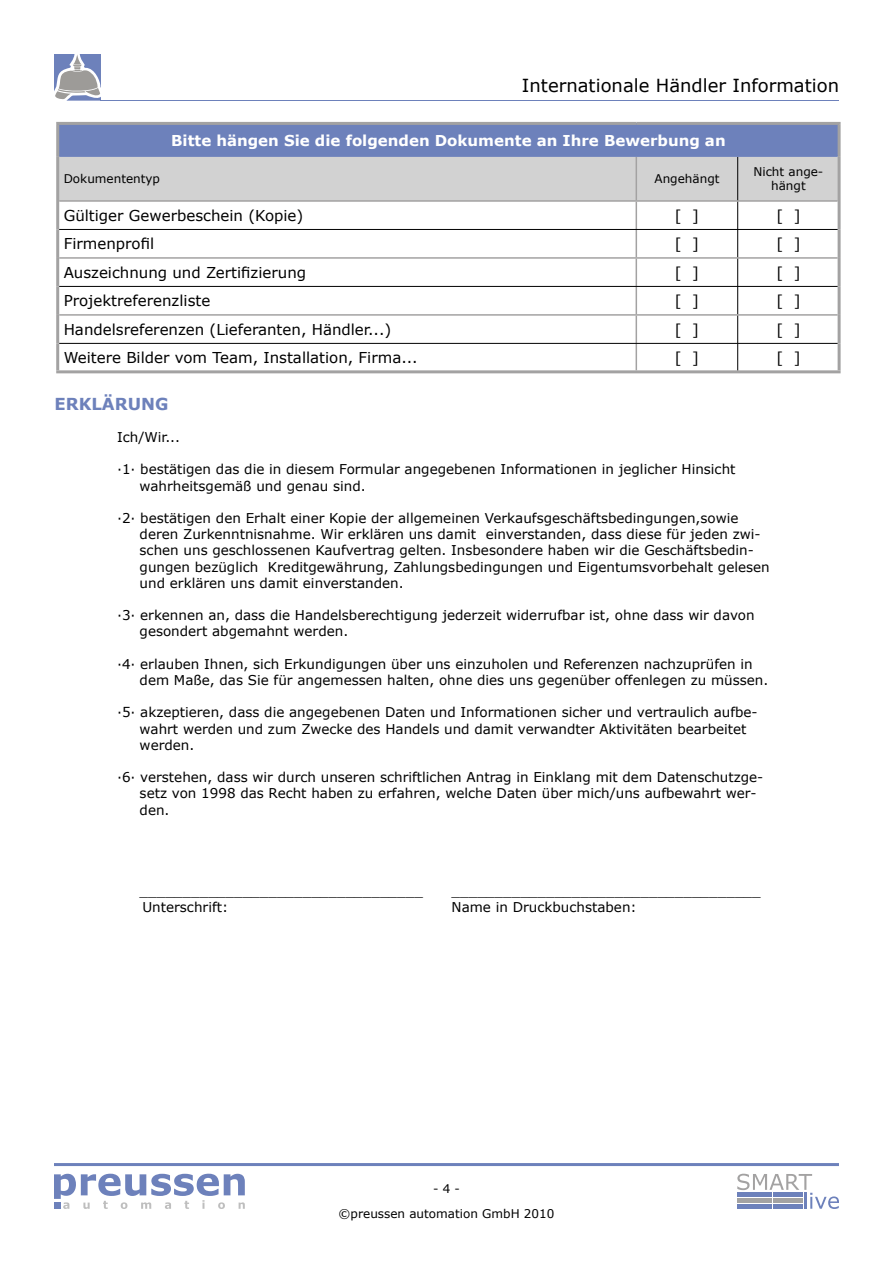
<style>
.page{position:relative;width:893px;height:1263px;background:#fff}
.page>*{position:absolute;margin:0;border:0;box-sizing:border-box;transform-origin:0 0}
.t1{font:18px "Verdana";color:#000}
.Überschrift{font:700 16.5px "Verdana";color:#6d81bb}
.t2{font:15px "Verdana";color:#000}
.t3{font:700 15px "Verdana";color:#fff}
.Absatz_mit_Anführung{font:13.5px/16.2px "Verdana";color:#000}
.Normaler_Absat{font:13.5px "Verdana";color:#000}
.t4{font:12px/24.9px "Verdana";color:#000;text-align:center}
</style>
<div class="page">
<svg style="left:54px;top:54px;width:47px;height:47px"></svg>
<hr style="left:54px;top:1163px;width:785px;height:3px;background:#6d81bb">
<svg style="left:54px;top:1174px;width:191px;height:35px"></svg>
<div style="left:54px;top:1202px;width:7px;height:7px;background:#6d81bb"></div>
<hr style="left:101px;top:100px;width:738px;height:1px;background:#6d81bb">
<svg style="left:737px;top:1174px;width:102px;height:35px"></svg>
<div style="left:773px;top:1204px;width:8px;height:5px;background:#6d81bb"></div>
<div style="left:782px;top:1204px;width:9px;height:5px;background:#6d81bb"></div>
<div style="left:792px;top:1204px;width:11px;height:5px;background:#6d81bb"></div>
<div style="left:58px;top:123px;width:781px;height:33px;background:#6d81bb"></div>
<hr style="left:838px;top:125px;width:3px;height:31px;background:#a3a2a2">
<hr style="left:56px;top:156px;width:3px;height:45px;background:#a3a2a2">
<hr style="left:838px;top:156px;width:3px;height:45px;background:#a3a2a2">
<hr style="left:56px;top:201px;width:3px;height:28px;background:#a3a2a2">
<hr style="left:838px;top:201px;width:3px;height:28px;background:#a3a2a2">
<hr style="left:56px;top:229px;width:3px;height:29px;background:#a3a2a2">
<hr style="left:838px;top:229px;width:3px;height:29px;background:#a3a2a2">
<hr style="left:56px;top:258px;width:3px;height:28px;background:#a3a2a2">
<hr style="left:838px;top:258px;width:3px;height:28px;background:#a3a2a2">
<hr style="left:56px;top:286px;width:3px;height:29px;background:#a3a2a2">
<hr style="left:838px;top:286px;width:3px;height:29px;background:#a3a2a2">
<hr style="left:56px;top:315px;width:3px;height:28px;background:#a3a2a2">
<hr style="left:838px;top:315px;width:3px;height:28px;background:#a3a2a2">
<hr style="left:56px;top:343px;width:3px;height:27px;background:#a3a2a2">
<hr style="left:838px;top:343px;width:3px;height:27px;background:#a3a2a2">
<hr style="left:56px;top:370px;width:785px;height:3px;background:#a3a2a2">
<svg style="left:58px;top:157px;width:781px;height:213px"></svg>
<hr style="left:56px;top:122px;width:580px;height:3px;background:#a3a2a2">
<hr style="left:56px;top:125px;width:3px;height:31px;background:#a3a2a2">
<hr style="left:636px;top:122px;width:205px;height:3px;background:#a3a2a2">
<hr style="left:59px;top:155px;width:779px;height:2px;background:#6d81bb">
<h1 class="t1" style="left:522px;top:74px;width:319px">Internationale Händler Information</h1>
<p class="t3" style="left:171px;top:130px;width:556px">Bitte hängen Sie die folgenden Dokumente an Ihre Bewerbung an</p>
<p class="t4" style="left:64px;top:166px;width:98px">Dokumententyp</p>
<p class="t4" style="left:654px;top:166px;width:67px">Angehängt</p>
<p class="t4" style="left:753px;top:164px;width:71px;line-height:14.4px">Nicht ange&shy;hängt</p>
<p class="t2" style="left:64px;top:206px;width:241px">Gültiger Gewerbeschein (Kopie)</p>
<p class="t2" style="left:675px;top:206px;width:26px">[ ]</p>
<p class="t2" style="left:776px;top:206px;width:26px">[ ]</p>
<p class="t2" style="left:64px;top:234px;width:92px">Firmenprofil</p>
<p class="t2" style="left:675px;top:234px;width:26px">[ ]</p>
<p class="t2" style="left:776px;top:234px;width:26px">[ ]</p>
<p class="t2" style="left:64px;top:263px;width:244px">Auszeichnung und Zertifizierung</p>
<p class="t2" style="left:675px;top:263px;width:26px">[ ]</p>
<p class="t2" style="left:776px;top:263px;width:26px">[ ]</p>
<p class="t2" style="left:64px;top:291px;width:148px">Projektreferenzliste</p>
<p class="t2" style="left:675px;top:291px;width:26px">[ ]</p>
<p class="t2" style="left:776px;top:291px;width:26px">[ ]</p>
<p class="t2" style="left:64px;top:320px;width:329px">Handelsreferenzen (Lieferanten, Händler...)</p>
<p class="t2" style="left:675px;top:320px;width:26px">[ ]</p>
<p class="t2" style="left:776px;top:320px;width:26px">[ ]</p>
<p class="t2" style="left:64px;top:348px;width:355px">Weitere Bilder vom Team, Installation, Firma...</p>
<p class="t2" style="left:675px;top:348px;width:26px">[ ]</p>
<p class="t2" style="left:776px;top:348px;width:26px">[ ]</p>
<p class="Überschrift" style="left:55px;top:393px;width:115px">ERKLÄRUNG</p>
<p class="Absatz_mit_Anführung" style="left:117px;top:428px;width:65px">Ich/Wir...</p>
<p class="Absatz_mit_Anführung" style="left:140px;top:461px;width:597px;text-indent:-23px">·1· bestätigen das die in diesem Formular angegebenen Informationen in jeglicher Hinsicht wahrheitsgemäß und genau sind.</p>
<p class="Absatz_mit_Anführung" style="left:140px;top:509px;width:632px;text-indent:-23px">·2· bestätigen den Erhalt einer Kopie der allgemeinen Verkaufsgeschäftsbedingungen,sowie deren Zurkenntnisnahme. Wir erklären uns damit einverstanden, dass diese für jeden zwi&shy;schen uns geschlossenen Kaufvertrag gelten. Insbesondere haben wir die Geschäftsbedin&shy;gungen bezüglich Kreditgewährung, Zahlungsbedingungen und Eigentumsvorbehalt gelesen und erklären uns damit einverstanden.</p>
<p class="Absatz_mit_Anführung" style="left:140px;top:607px;width:616px;text-indent:-23px">·3· erkennen an, dass die Handelsberechtigung jederzeit widerrufbar ist, ohne dass wir davon gesondert abgemahnt werden.</p>
<p class="Absatz_mit_Anführung" style="left:140px;top:655px;width:630px;text-indent:-23px">·4· erlauben Ihnen, sich Erkundigungen über uns einzuholen und Referenzen nachzuprüfen in dem Maße, das Sie für angemessen halten, ohne dies uns gegenüber offenlegen zu müssen.</p>
<p class="Absatz_mit_Anführung" style="left:140px;top:704px;width:620px;text-indent:-23px">·5· akzeptieren, dass die angegebenen Daten und Informationen sicher und vertraulich aufbe&shy;wahrt werden und zum Zwecke des Handels und damit verwandter Aktivitäten bearbeitet werden.</p>
<p class="Absatz_mit_Anführung" style="left:140px;top:769px;width:625px;text-indent:-23px">·6· verstehen, dass wir durch unseren schriftlichen Antrag in Einklang mit dem Datenschutzge&shy;setz von 1998 das Recht haben zu erfahren, welche Daten über mich/uns aufbewahrt wer&shy;den.</p>
<p class="Absatz_mit_Anführung" style="left:140px;top:882px;width:285px">_________________________________</p>
<p class="Absatz_mit_Anführung" style="left:452px;top:882px;width:311px">____________________________________</p>
<p class="Normaler_Absat" style="left:142px;top:898px;width:87px">Unterschrift:</p>
<p class="Normaler_Absat" style="left:452px;top:898px;width:187px">Name in Druckbuchstaben:</p>
<p class="t4" style="left:339px;top:1176px;width:217px">- 4 -<br>©preussen automation GmbH 2010</p>
</div>
